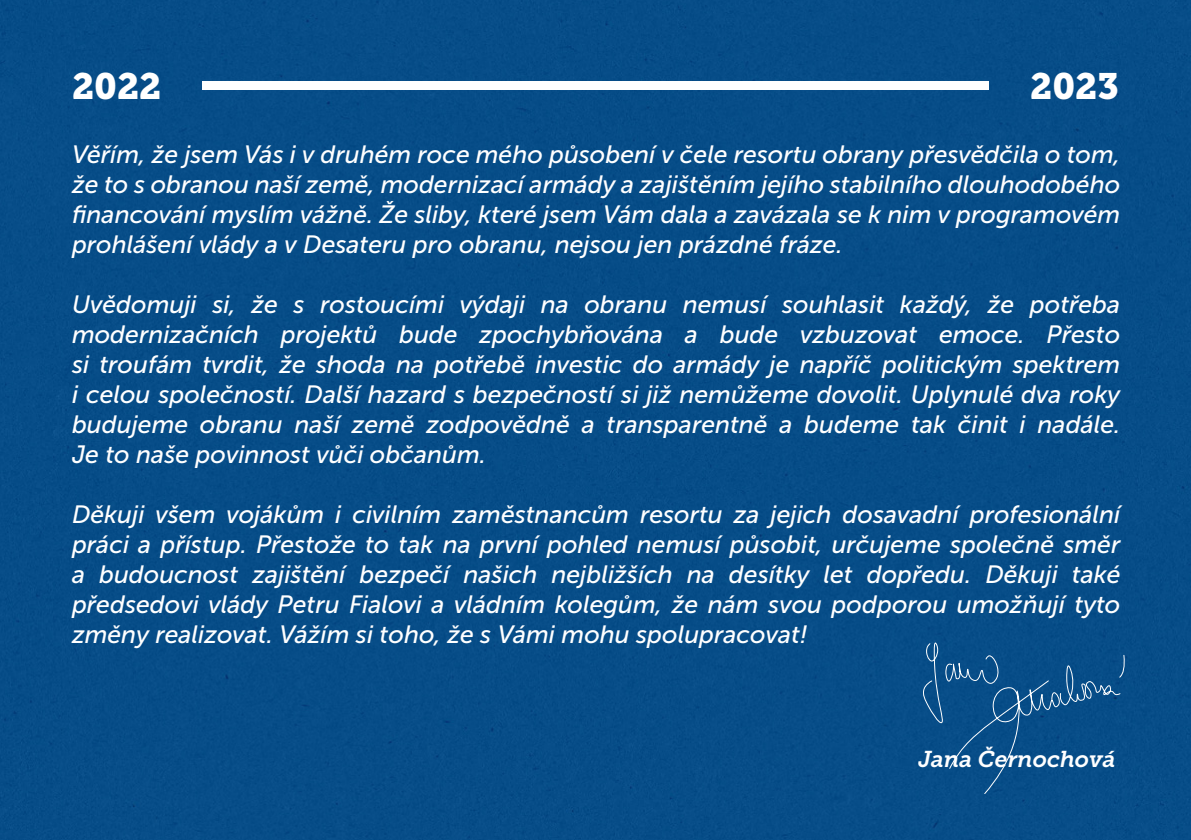
<style>
.page{position:relative;width:1191px;height:840px;background:#fff}
.page>*{position:absolute;margin:0;border:0;box-sizing:border-box;transform-origin:0 0}
.t1{font:36.4px "Museo Slab 900";color:#fff}
.t2{font:italic 25px/30px "Museo Sans 500";color:#fff;text-align:justify}
.t3{font:italic 22.8px "Museo Slab 700";color:#fff}
</style>
<div class="page">
<div style="left:0;top:0;width:1191px;height:839px;background:#074d88"></div>
<h1 class="t1" style="left:72px;top:65px;width:91px">2022</h1>
<h1 class="t1" style="left:1030px;top:65px;width:90px">2023</h1>
<p class="t2" style="left:72px;top:139px;width:1050px">Věřím, že jsem Vás i v druhém roce mého působení v čele resortu obrany přesvědčila o tom, že to s obranou naší země, modernizací armády a zajištěním jejího stabilního dlouhodobého financování myslím vážně. Že sliby, které jsem Vám dala a zavázala se k nim v programovém prohlášení vlády a v Desateru pro obranu, nejsou jen prázdné fráze.</p>
<p class="t2" style="left:72px;top:289px;width:1049px">Uvědomuji si, že s rostoucími výdaji na obranu nemusí souhlasit každý, že potřeba modernizačních projektů bude zpochybňována a bude vzbuzovat emoce. Přesto si troufám tvrdit, že shoda na potřebě investic do armády je napříč politickým spektrem i celou společností. Další hazard s bezpečností si již nemůžeme dovolit. Uplynulé dva roky budujeme obranu naší země zodpovědně a transparentně a budeme tak činit i nadále.<br>Je to naše povinnost vůči občanům.</p>
<p class="t2" style="left:72px;top:499px;width:1050px">Děkuji všem vojákům i civilním zaměstnancům resortu za jejich dosavadní profesionální práci a přístup. Přestože to tak na první pohled nemusí působit, určujeme společně směr a budoucnost zajištění bezpečí našich nejbližších na desítky let dopředu. Děkuji také předsedovi vlády Petru Fialovi a vládním kolegům, že nám svou podporou umožňují tyto změny realizovat. Vážím si toho, že s Vámi mohu spolupracovat!</p>
<p class="t3" style="left:918px;top:746px;width:199px">Jana Černochová</p>
</div>
